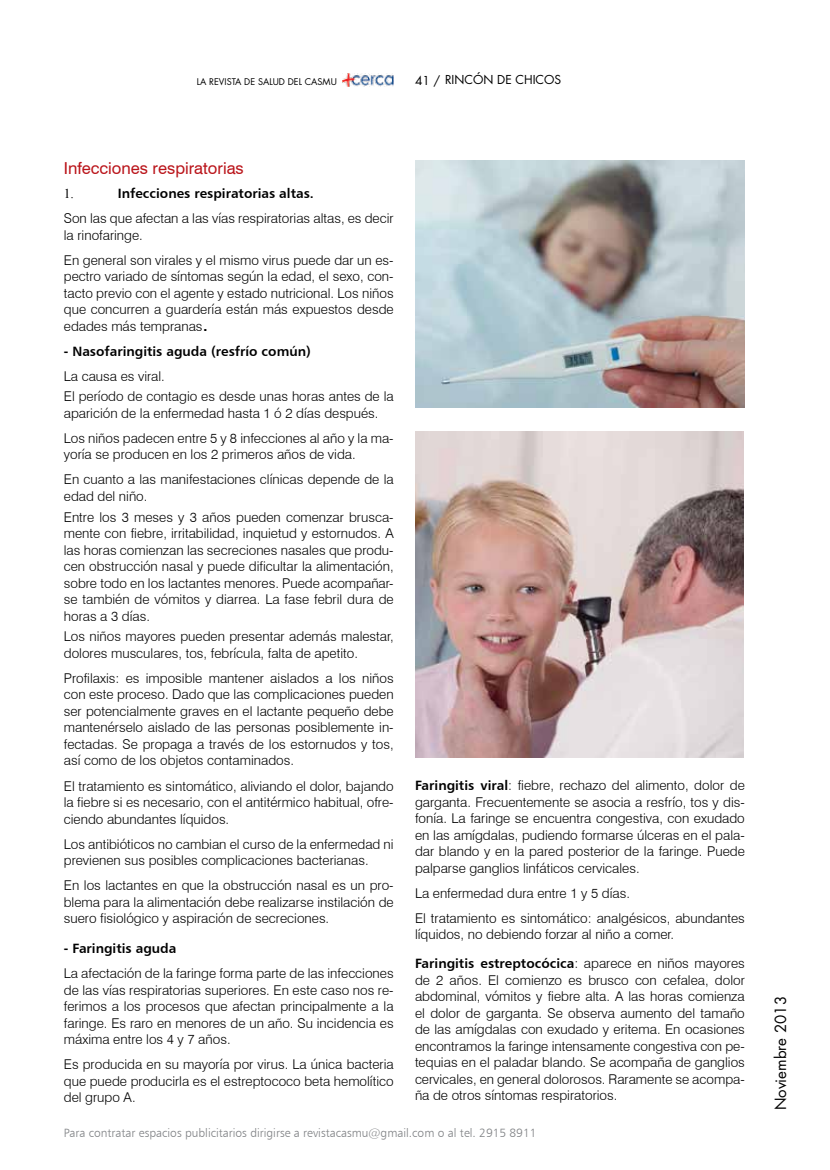
<style>
.page{position:relative;width:830px;height:1170px;background:#fff}
.page>*{position:absolute;margin:0;border:0;box-sizing:border-box;transform-origin:0 0}
.t1{font:16.5px "Swiss 721 BT";color:#ba141a}
.t2{font:15px "Futura Std";color:#000}
.t3{font:300 13.5px/16.5px "Swiss 721 BT";color:#000;text-align:justify}
.t4{font:13.5px "Humanist 777 BT Bold B";color:#000}
.t5{font:13.5px "Times New Roman";color:#000}
.t6{font:12px "Humanist 777 BT Light B";color:#808285}
.t7{font:12px "Futura Std";color:#000}
.t8{font:9px "Futura Std";color:#000}
.s1{font-family:"Arial";font-weight:400;font-size:21px}
.s2{font-family:"Humanist 777 BT Bold B";font-weight:400}
.s3{font-family:"Swiss 721 BT";font-weight:300}
</style>
<div class="page">
<img style="left:342px;top:74px;width:51px;height:12px">
<img style="left:415px;top:161px;width:329px;height:246px">
<img style="left:415px;top:431px;width:328px;height:326px">
<p class="t8" style="left:197px;top:76px;width:141px">LA REVISTA DE SALUD DEL CASMU</p>
<p class="t7" style="left:415px;top:72px;width:148px">41 / RINCÓN DE CHICOS</p>
<p class="t1" style="left:64px;top:158px;width:181px">Infecciones respiratorias</p>
<p class="t5" style="left:64px;top:185px;width:12px">1.</p>
<p class="t4" style="left:118px;top:185px;width:197px">Infecciones respiratorias altas.</p>
<p class="t3" style="left:64px;top:210px;width:331px">Son las que afectan a las vías respiratorias altas, es decir la rinofaringe.</p>
<p class="t3" style="left:64px;top:251px;width:331px">En general son virales y el mismo virus puede dar un es&shy;pectro variado de síntomas según la edad, el sexo, con&shy;tacto previo con el agente y estado nutricional. Los niños que concurren a guardería están más expuestos desde edades más tempranas<span class="s1">.</span></p>
<p class="t4" style="left:64px;top:342px;width:248px">- Nasofaringitis aguda (resfrío común)</p>
<p class="t3" style="left:64px;top:365px;width:331px;line-height:20.7px">La causa es viral.<br>El período de contagio es desde unas horas antes de la</p>
<p class="t3" style="left:64px;top:400px;width:331px;line-height:25px">aparición de la enfermedad hasta 1 ó 2 días después.<br>Los niños padecen entre 5 y 8 infecciones al año y la ma-</p>
<p class="t3" style="left:64px;top:442px;width:331px;line-height:25px">yoría se producen en los 2 primeros años de vida.<br>En cuanto a las manifestaciones clínicas depende de la</p>
<p class="t3" style="left:64px;top:485px;width:331px;line-height:20.7px">edad del niño.<br>Entre los 3 meses y 3 años pueden comenzar brusca-</p>
<p class="t3" style="left:64px;top:525px;width:331px">mente con fiebre, irritabilidad, inquietud y estornudos. A las horas comienzan las secreciones nasales que produ&shy;cen obstrucción nasal y puede dificultar la alimentación, sobre todo en los lactantes menores. Puede acompañar&shy;se también de vómitos y diarrea. La fase febril dura de horas a 3 días.</p>
<p class="t3" style="left:64px;top:628px;width:331px">Los niños mayores pueden presentar además malestar, dolores musculares, tos, febrícula, falta de apetito.</p>
<p class="t3" style="left:64px;top:669px;width:331px">Profilaxis: es imposible mantener aislados a los niños con este proceso. Dado que las complicaciones pueden ser potencialmente graves en el lactante pequeño debe mantenérselo aislado de las personas posiblemente in&shy;fectadas. Se propaga a través de los estornudos y tos, así como de los objetos contaminados.</p>
<p class="t3" style="left:64px;top:777px;width:331px">El tratamiento es sintomático, aliviando el dolor, bajando la fiebre si es necesario, con el antitérmico habitual, ofre&shy;ciendo abundantes líquidos.</p>
<p class="t3" style="left:64px;top:835px;width:331px">Los antibióticos no cambian el curso de la enfermedad ni previenen sus posibles complicaciones bacterianas.</p>
<p class="t3" style="left:64px;top:876px;width:331px">En los lactantes en que la obstrucción nasal es un pro&shy;blema para la alimentación debe realizarse instilación de suero fisiológico y aspiración de secreciones.</p>
<p class="t4" style="left:64px;top:939px;width:114px">- Faringitis aguda</p>
<p class="t3" style="left:64px;top:964px;width:331px">La afectación de la faringe forma parte de las infecciones de las vías respiratorias superiores. En este caso nos re&shy;ferimos a los procesos que afectan principalmente a la faringe. Es raro en menores de un año. Su incidencia es máxima entre los 4 y 7 años.</p>
<p class="t3" style="left:64px;top:1055px;width:331px">Es producida en su mayoría por virus. La única bacteria que puede producirla es el estreptococo beta hemolítico del grupo A.</p>
<p class="t3" style="left:415px;top:777px;width:331px"><span class="s2">Faringitis viral</span>: fiebre, rechazo del alimento, dolor de garganta. Frecuentemente se asocia a resfrío, tos y dis&shy;fonía. La faringe se encuentra congestiva, con exudado en las amígdalas, pudiendo formarse úlceras en el pala&shy;dar blando y en la pared posterior de la faringe. Puede palparse ganglios linfáticos cervicales.</p>
<p class="t3" style="left:415px;top:880px;width:331px;line-height:25px">La enfermedad dura entre 1 y 5 días.<br>El tratamiento es sintomático: analgésicos, abundantes</p>
<p class="t3" style="left:415px;top:926px;width:260px">líquidos, no debiendo forzar al niño a comer.</p>
<p class="t4" style="left:415px;top:954px;width:331px">Faringitis estreptocócica<span class="s3">: aparece en niños mayores</span></p>
<p class="t3" style="left:415px;top:971px;width:331px">de 2 años. El comienzo es brusco con cefalea, dolor abdominal, vómitos y fiebre alta. A las horas comienza el dolor de garganta. Se observa aumento del tamaño de las amígdalas con exudado y eritema. En ocasiones encontramos la faringe intensamente congestiva con pe&shy;tequias en el paladar blando. Se acompaña de ganglios cervicales, en general dolorosos. Raramente se acompa&shy;ña de otros síntomas respiratorios.</p>
<p class="t6" style="left:64px;top:1124px;width:474px">Para contratar espacios publicitarios dirigirse a revistacasmu@gmail.com o al tel. 2915 8911</p>
<p class="t2" style="left:770px;top:1110px;width:116px;rotate:-90deg">Noviembre 2013</p>
</div>
